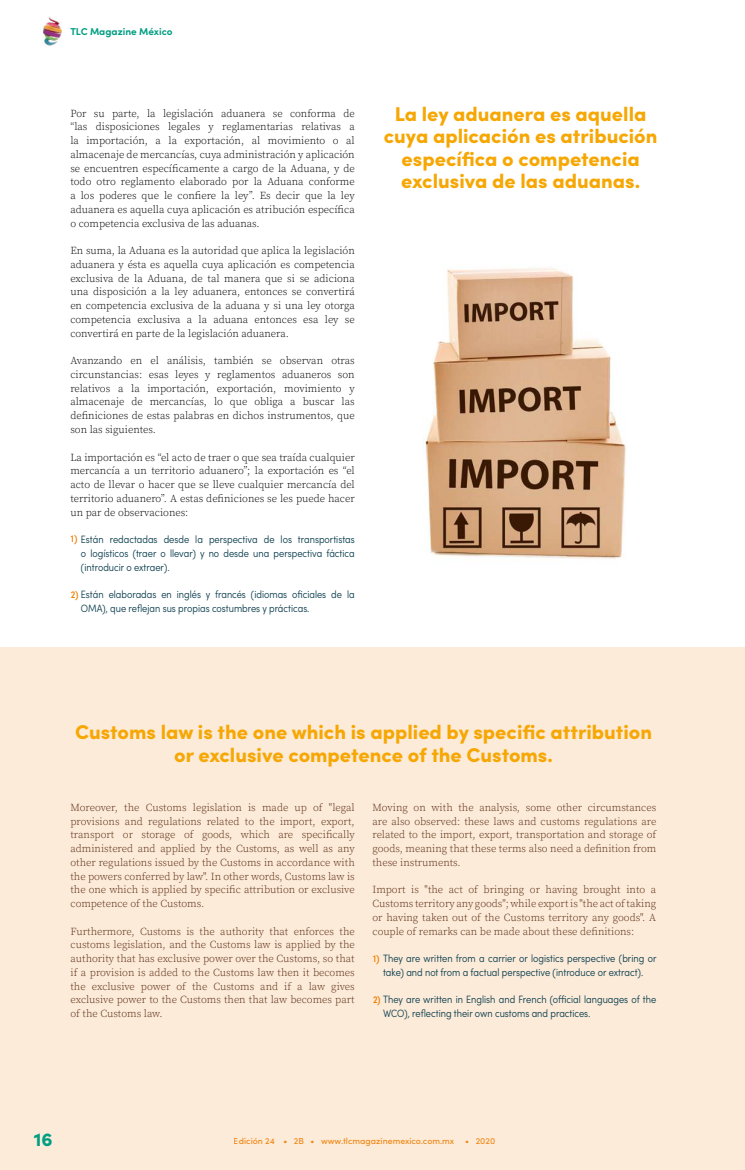
<style>
.page{position:relative;width:745px;height:1170px;background:#fff}
.page>*{position:absolute;margin:0;border:0;box-sizing:border-box;transform-origin:0 0}
.t1{font:900 20px/22.5px "Sofia Pro";color:#f6a704;text-align:center}
.t2{font:900 18.75px "Sofia Pro";color:#009e83}
.t3{font:300 10.62px/13.8px "Source Serif Pro";color:#000;text-align:justify}
.t4{font:300 10.62px/13.8px "Source Serif Pro";color:#57280f;text-align:justify}
.t5{font:300 condensed 10.62px/13.8px "Sofia Pro";color:#0d3f4f}
.t6{font:700 10px "Sofia Pro";color:#009e83}
.t7{font:500 8.75px "Sofia Pro";color:#ef7d00}
.s1{font-weight:500;font-size:10px;color:#ef7d00}
</style>
<div class="page">
<div style="left:0;top:647px;width:744px;height:522px;background:#fcebd9"></div>
<img style="left:423px;top:267px;width:203px;height:292px">
<img style="left:43px;top:17px;width:19px;height:29px">
<p class="t6" style="left:70px;top:24px;width:104px">TLC Magazine México</p>
<p class="t3" style="left:70px;top:106px;width:286px">Por su parte, la legislación aduanera se conforma de “las disposiciones legales y reglamentarias relativas a la importación, a la exportación, al movimiento o al almacenaje de mercancías, cuya administración y aplicación se encuentren específicamente a cargo de la Aduana, y de todo otro reglamento elaborado por la Aduana conforme a los poderes que le confiere la ley”. Es decir que la ley aduanera es aquella cuya aplicación es atribución específica o competencia exclusiva de las aduanas.</p>
<p class="t3" style="left:70px;top:244px;width:286px">En suma, la Aduana es la autoridad que aplica la legislación aduanera y ésta es aquella cuya aplicación es competencia exclusiva de la Aduana, de tal manera que si se adiciona una disposición a la ley aduanera, entonces se convertirá en competencia exclusiva de la aduana y si una ley otorga competencia exclusiva a la aduana entonces esa ley se convertirá en parte de la legislación aduanera.</p>
<p class="t3" style="left:70px;top:354px;width:286px">Avanzando en el análisis, también se observan otras circunstancias: esas leyes y reglamentos aduaneros son relativos a la importación, exportación, movimiento y almacenaje de mercancías, lo que obliga a buscar las definiciones de estas palabras en dichos instrumentos, que son las siguientes.</p>
<p class="t3" style="left:70px;top:450px;width:286px">La importación es “el acto de traer o que sea traída cualquier mercancía a un territorio aduanero”; la exportación es “el acto de llevar o hacer que se lleve cualquier mercancía del territorio aduanero”. A estas definiciones se les puede hacer un par de observaciones:</p>
<p class="t5" style="left:81px;top:532px;width:275px;text-align:justify;text-indent:-10px"><span class="s1">1)</span> Están redactadas desde la perspectiva de los transportistas o logísticos (traer o llevar) y no desde una perspectiva fáctica (introducir o extraer).</p>
<p class="t5" style="left:81px;top:587px;width:275px;text-indent:-10px"><span class="s1">2)</span> Están elaboradas en inglés y francés (idiomas oficiales de la<br>OMA), que reflejan sus propias costumbres y prácticas.</p>
<h1 class="t1" style="left:383px;top:100px;width:275px">La ley aduanera es aquella cuya aplicación es atribución específica o competencia exclusiva de las aduanas.</h1>
<h1 class="t1" style="left:75px;top:719px;width:578px">Customs law is the one which is applied by specific attribution or exclusive competence of the Customs.</h1>
<p class="t4" style="left:70px;top:800px;width:285px">Moreover, the Customs legislation is made up of "legal provisions and regulations related to the import, export, transport or storage of goods, which are specifically administered and applied by the Customs, as well as any other regulations issued by the Customs in accordance with the powers conferred by law". In other words, Customs law is the one which is applied by specific attribution or exclusive competence of the Customs.</p>
<p class="t4" style="left:70px;top:924px;width:285px">Furthermore, Customs is the authority that enforces the customs legislation, and the Customs law is applied by the authority that has exclusive power over the Customs, so that if a provision is added to the Customs law then it becomes the exclusive power of the Customs and if a law gives exclusive power to the Customs then that law becomes part of the Customs law.</p>
<p class="t4" style="left:372px;top:800px;width:285px">Moving on with the analysis, some other circumstances are also observed: these laws and customs regulations are related to the import, export, transportation and storage of goods, meaning that these terms also need a definition from these instruments.</p>
<p class="t4" style="left:372px;top:882px;width:285px">Import is "the act of bringing or having brought into a Customs territory any goods"; while export is "the act of taking or having taken out of the Customs territory any goods". A couple of remarks can be made about these definitions:</p>
<p class="t5" style="left:373px;top:951px;width:285px;text-align:center"><span class="s1">1)</span> They are written from a carrier or logistics perspective (bring or take) and not from a factual perspective (introduce or extract).</p>
<p class="t5" style="left:383px;top:992px;width:274px;text-indent:-10px"><span class="s1">2)</span> They are written in English and French (official languages of the<br>WCO), reflecting their own customs and practices.</p>
<h2 class="t2" style="left:34px;top:1124px;width:20px">16</h2>
<p class="t7" style="left:234px;top:1134px;width:262px">Edición 24 • 2B • www.tlcmagazinemexico.com.mx • 2020</p>
</div>
